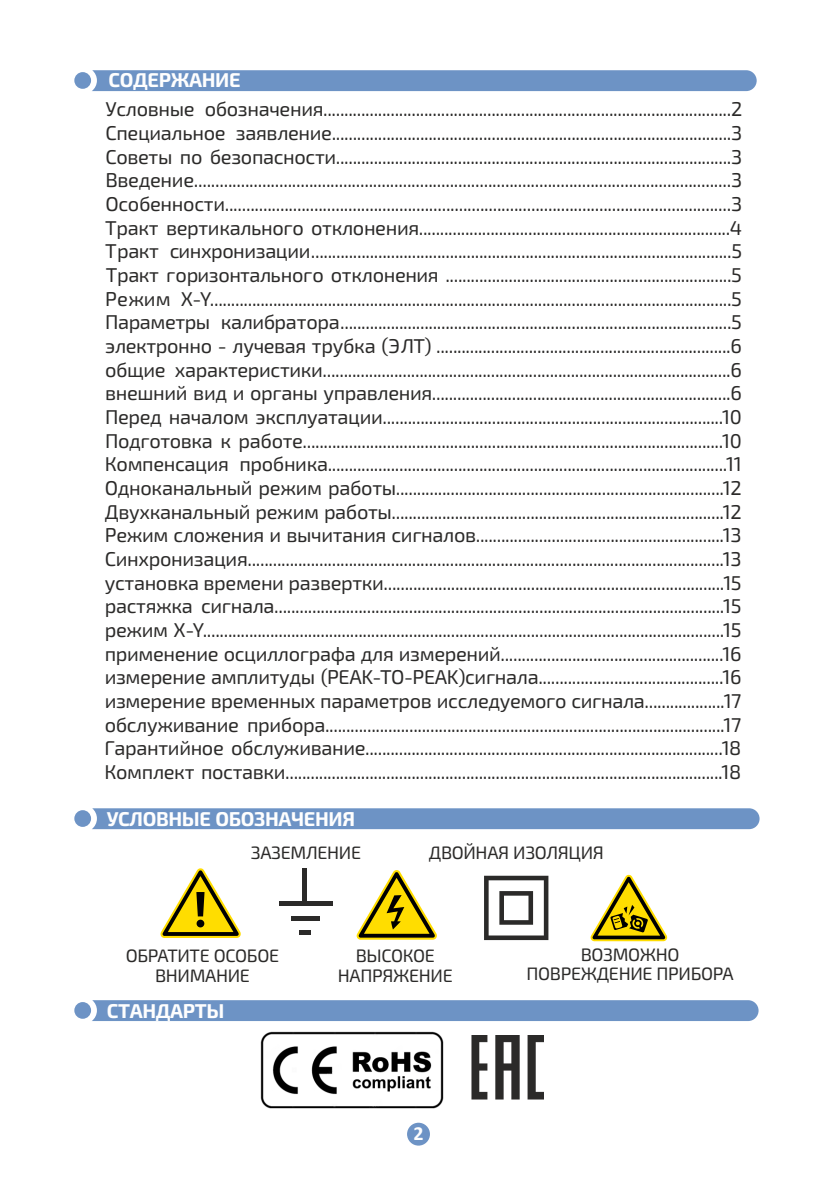
<style>
.page{position:relative;width:840px;height:1191px;background:#fff}
.page>*{position:absolute;margin:0;border:0;box-sizing:border-box;transform-origin:0 0}
.t1{font:20px/23.6px "Exo 2.0";letter-spacing:-.02em;color:#2b2a29;text-align:justify}
.t2{font:700 20px "Exo 2.0";letter-spacing:-.02em;color:#fefefe}
.t3{font:700 20px "Calibri";color:#fefefe}
.t4{font:18px/19.4px "Exo 2.0";letter-spacing:-.02em;color:#2b2a29;text-align:center}
</style>
<div class="page">
<div style="left:74px;top:70px;width:682px;height:21px;background:#6d93c5"></div>
<div style="left:407px;top:1122px;width:22px;height:23px;background:#6d93c5;border-radius:50%"></div>
<div style="left:74px;top:808px;width:685px;height:21px;background:#6d93c5"></div>
<svg style="left:484px;top:875px;width:65px;height:66px"></svg>
<svg style="left:484px;top:875px;width:64px;height:65px"></svg>
<div style="left:301px;top:868px;width:5px;height:35px;background:#2b2a29"></div>
<div style="left:279px;top:901px;width:53px;height:5px;background:#2b2a29"></div>
<div style="left:291px;top:915px;width:28px;height:5px;background:#2b2a29"></div>
<div style="left:299px;top:930px;width:12px;height:5px;background:#2b2a29"></div>
<img style="left:471px;top:1035px;width:72px;height:64px">
<img style="left:260px;top:1031px;width:184px;height:78px">
<div style="left:74px;top:1000px;width:684px;height:21px;background:#6d93c5"></div>
<svg style="left:160px;top:868px;width:81px;height:70px"></svg>
<svg style="left:356px;top:870px;width:81px;height:70px"></svg>
<svg style="left:590px;top:874px;width:78px;height:68px"></svg>
<p class="t2" style="left:108px;top:73px;width:134px">СОДЕРЖАНИЕ</p>
<p class="t1" style="left:104px;top:100px;width:638px">Условные обозначения.................................................................................................2<br>Специальное заявление...............................................................................................3<br>Советы по безопасности..............................................................................................3<br>Введение..............................................................................................................................3<br>Особенности.......................................................................................................................3<br>Тракт вертикального отклонения..........................................................................4<br>Тракт синхронизации....................................................................................................5<br>Тракт горизонтального отклонения ....................................................................5<br>Режим Х-Y............................................................................................................................5<br>Параметры калибратора.............................................................................................5 электронно - лучевая трубка (ЭЛТ) ......................................................................6 общие характеристики.................................................................................................6 внешний вид и органы управления.......................................................................6<br>Перед началом эксплуатации.................................................................................10<br>Подготовка к работе....................................................................................................10<br>Компенсация пробника...............................................................................................11<br>Одноканальный режим работы..............................................................................12<br>Двухканальный режим работы...............................................................................12<br>Режим сложения и вычитания сигналов...........................................................13<br>Синхронизация.................................................................................................................13 установка времени развертки.................................................................................15 растяжка сигнала...........................................................................................................15 режим Х-Y............................................................................................................................15 применение осциллографа для измерений.....................................................16 измерение амплитуды (PEAK-TO-PEAK)сигнала............................................16 измерение временных параметров исследуемого сигнала...................17 обслуживание прибора...............................................................................................17<br>Гарантийное обслуживание.....................................................................................18<br>Комплект поставки........................................................................................................18</p>
<p class="t2" style="left:107px;top:812px;width:250px">УСЛОВНЫЕ ОБОЗНАЧЕНИЯ</p>
<p class="t4" style="left:251px;top:845px;width:112px">ЗАЗЕМЛЕНИЕ</p>
<p class="t4" style="left:428px;top:845px;width:176px">ДВОЙНАЯ ИЗОЛЯЦИЯ</p>
<p class="t4" style="left:126px;top:948px;width:155px">ОБРАТИТЕ ОСОБОЕ<br>ВНИМАНИЕ</p>
<p class="t4" style="left:526px;top:947px;width:208px">ВОЗМОЖНО<br>ПОВРЕЖДЕНИЕ ПРИБОРА</p>
<p class="t4" style="left:338px;top:948px;width:116px">ВЫСОКОЕ<br>НАПРЯЖЕНИЕ</p>
<p class="t2" style="left:107px;top:1003px;width:119px">СТАНДАРТЫ</p>
<p class="t3" style="left:413px;top:1125px;width:12px">2</p>
</div>
